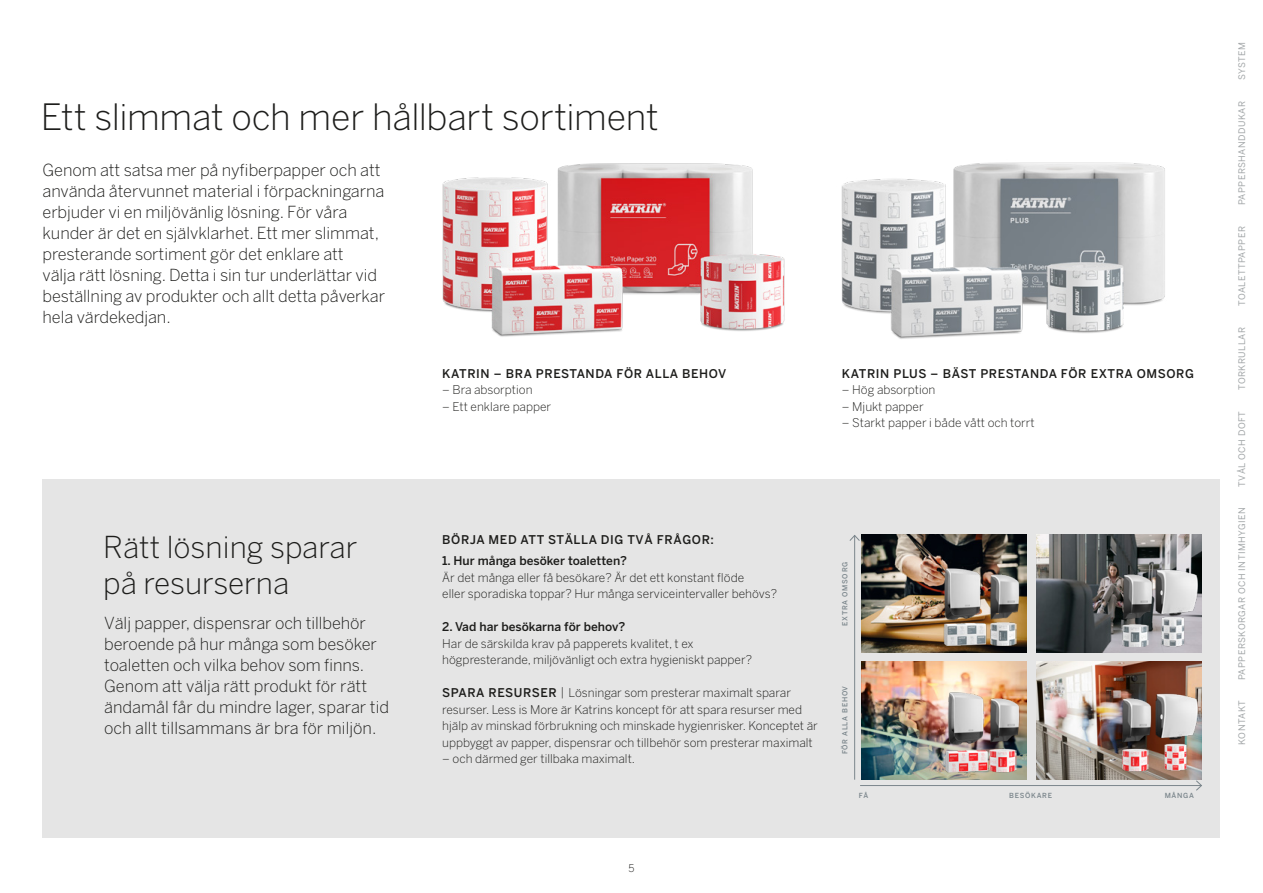
<style>
.page{position:relative;width:1263px;height:893px;background:#fff}
.page>*{position:absolute;margin:0;border:0;box-sizing:border-box;transform-origin:0 0}
.t1{font:300 36px "Benton Sans";letter-spacing:-.01em;color:#1d1d1b}
.t2{font:300 30px/36px "Benton Sans";color:#1d1d1b}
.t3{font:300 16.5px/21px "Benton Sans";letter-spacing:-.005em;color:#1d1d1b}
.t4{font:300 12px/16.5px "Benton Sans";color:#1d1d1b}
.t5{font:500 12px "Benton Sans";letter-spacing:.04em;color:#1d1d1b}
.t6{font:500 12px "Benton Sans";color:#1d1d1b}
.t7{font:300 10.5px "Benton Sans";color:#1d1d1b}
.t8{font:9px "Benton Sans";letter-spacing:.05em;color:#a1a5a7}
.t9{font:500 6.9px "Benton Sans";letter-spacing:.1em;color:#7b868c}
.s1{font-weight:500}
</style>
<div class="page">
<div style="left:43px;top:479px;width:1177px;height:359px;background:#e3e3e3"></div>
<hr style="left:860px;top:785px;width:341px;height:1px;background:#7b868c">
<svg style="left:1196px;top:780px;width:6px;height:11px"></svg>
<img style="left:1036px;top:535px;width:166px;height:117px">
<img style="left:861px;top:535px;width:166px;height:117px">
<img style="left:861px;top:662px;width:166px;height:117px">
<img style="left:1036px;top:662px;width:166px;height:117px">
<img style="left:990px;top:622px;width:26px;height:24px">
<img style="left:944px;top:622px;width:42px;height:24px">
<img style="left:944px;top:747px;width:72px;height:27px">
<img style="left:1122px;top:624px;width:26px;height:22px">
<img style="left:1121px;top:746px;width:28px;height:28px">
<img style="left:1160px;top:743px;width:30px;height:29px">
<img style="left:1161px;top:619px;width:24px;height:27px">
<hr style="left:854px;top:535px;width:1px;height:245px;background:#7b868c">
<svg style="left:849px;top:535px;width:11px;height:7px"></svg>
<img style="left:939px;top:563px;width:48px;height:59px">
<img style="left:942px;top:687px;width:48px;height:60px">
<img style="left:985px;top:571px;width:37px;height:51px">
<img style="left:985px;top:695px;width:37px;height:51px">
<img style="left:1118px;top:571px;width:37px;height:51px">
<img style="left:1117px;top:695px;width:37px;height:51px">
<img style="left:1149px;top:565px;width:50px;height:54px">
<img style="left:1149px;top:689px;width:50px;height:54px">
<img style="left:442px;top:163px;width:343px;height:174px">
<img style="left:841px;top:162px;width:324px;height:177px">
<h1 class="t1" style="left:41px;top:96px;width:619px">Ett slimmat och mer hållbart sortiment</h1>
<p class="t3" style="left:43px;top:159px;width:344px">Genom att satsa mer på nyfiberpapper och att använda återvunnet material i förpackningarna erbjuder vi en miljövänlig lösning. För våra kunder är det en självklarhet. Ett mer slimmat, presterande sortiment gör det enklare att<br>välja rätt lösning. Detta i sin tur underlättar vid beställning av produkter och allt detta påverkar hela värdekedjan.</p>
<p class="t5" style="left:442px;top:366px;width:286px">KATRIN – BRA PRESTANDA FÖR ALLA BEHOV</p>
<p class="t4" style="left:442px;top:382px;width:92px">– Bra absorption</p>
<p class="t4" style="left:442px;top:398px;width:111px">– Ett enklare papper</p>
<p class="t5" style="left:842px;top:366px;width:353px">KATRIN PLUS – BÄST PRESTANDA FÖR EXTRA OMSORG</p>
<p class="t4" style="left:842px;top:382px;width:95px">– Hög absorption</p>
<p class="t4" style="left:842px;top:398px;width:83px">– Mjukt papper</p>
<p class="t4" style="left:842px;top:415px;width:194px">– Starkt papper i både vått och torrt</p>
<h2 class="t2" style="left:103px;top:529px;width:256px">Rätt lösning sparar på resurserna</h2>
<h3 class="t3" style="left:104px;top:612px;width:286px">Välj papper, dispensrar och tillbehör beroende på hur många som besöker toaletten och vilka behov som finns.<br>Genom att välja rätt produkt för rätt ändamål får du mindre lager, sparar tid och allt tillsammans är bra för miljön.</h3>
<p class="t5" style="left:442px;top:533px;width:273px">BÖRJA MED ATT STÄLLA DIG TVÅ FRÅGOR:</p>
<p class="t6" style="left:442px;top:554px;width:186px">1. Hur många besöker toaletten?</p>
<p class="t4" style="left:442px;top:569px;width:336px">Är det många eller få besökare? Är det ett konstant flöde<br>eller sporadiska toppar? Hur många serviceintervaller behövs?</p>
<p class="t6" style="left:442px;top:620px;width:184px">2. Vad har besökarna för behov?</p>
<p class="t4" style="left:442px;top:635px;width:311px">Har de särskilda krav på papperets kvalitet, t ex högpresterande, miljövänligt och extra hygieniskt papper?</p>
<p class="t4" style="left:442px;top:684px;width:377px"><span class="s1">SPARA RESURSER</span> | Lösningar som presterar maximalt sparar resurser. Less is More är Katrins koncept för att spara resurser med hjälp av minskad förbrukning och minskade hygienrisker. Konceptet är uppbyggt av papper, dispensrar och tillbehör som presterar maximalt</p>
<p class="t4" style="left:442px;top:750px;width:194px">– och därmed ger tillbaka maximalt.</p>
<p class="t9" style="left:841px;top:626px;width:65px;rotate:-90deg">EXTRA OMSORG</p>
<p class="t9" style="left:841px;top:754px;width:70px;rotate:-90deg">FÖR ALLA BEHOV</p>
<p class="t9" style="left:859px;top:792px;width:11px">FÅ</p>
<p class="t9" style="left:1009px;top:792px;width:44px">BESÖKARE</p>
<p class="t9" style="left:1165px;top:792px;width:31px">MÅNGA</p>
<p class="t7" style="left:628px;top:862px;width:8px">5</p>
<p class="t8" style="left:1237px;top:80px;width:39px;rotate:-90deg">SYSTEM</p>
<p class="t8" style="left:1237px;top:205px;width:106px;rotate:-90deg">PAPPERSHANDDUKAR</p>
<p class="t8" style="left:1237px;top:306px;width:81px;rotate:-90deg">TOALETTPAPPER</p>
<p class="t8" style="left:1237px;top:390px;width:65px;rotate:-90deg">TORKRULLAR</p>
<p class="t8" style="left:1237px;top:487px;width:77px;rotate:-90deg">TVÅL OCH DOFT</p>
<p class="t8" style="left:1237px;top:680px;width:174px;rotate:-90deg">PAPPERSKORGAR OCH INTIMHYGIEN</p>
<p class="t8" style="left:1237px;top:745px;width:46px;rotate:-90deg">KONTAKT</p>
</div>
